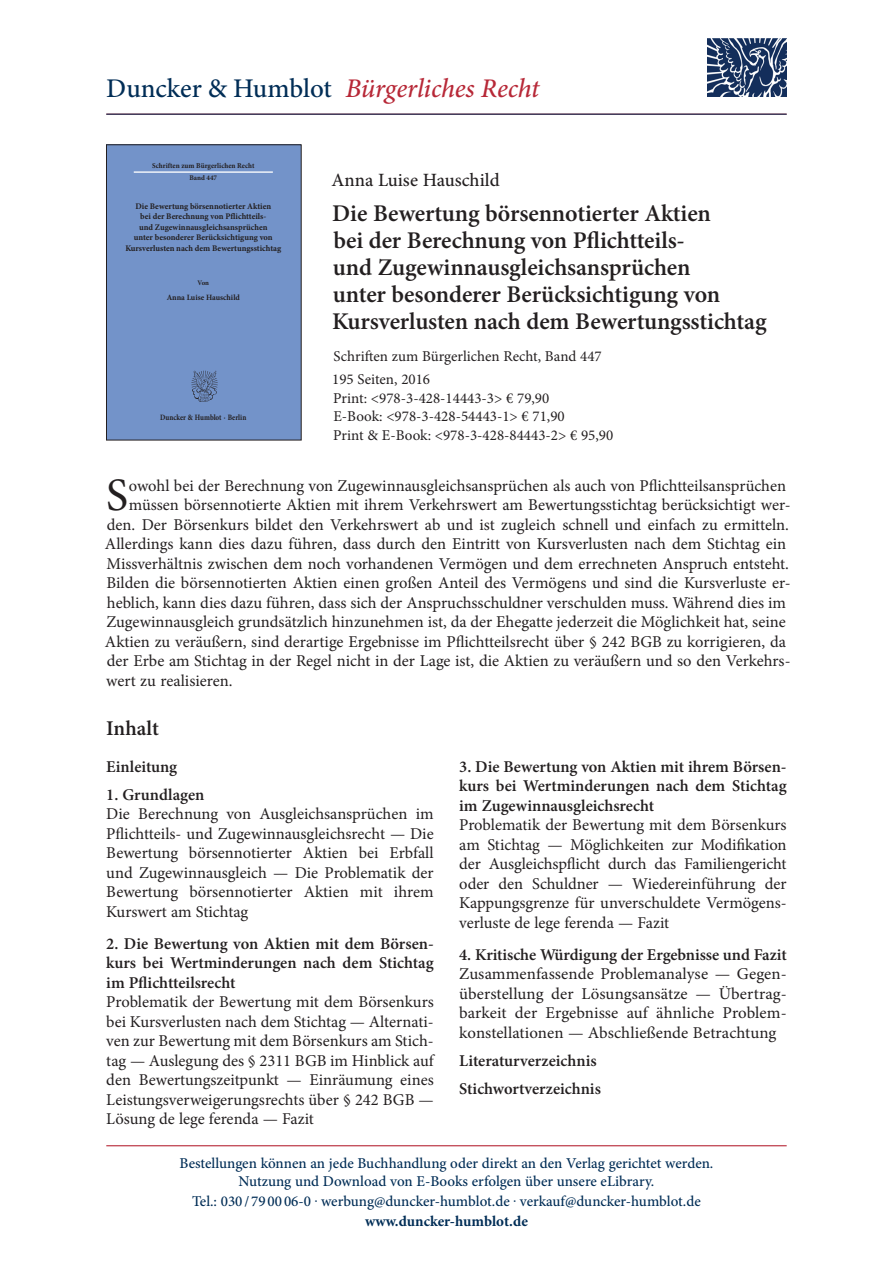
<style>
.page{position:relative;width:893px;height:1263px;background:#fff}
.page>*{position:absolute;margin:0;border:0;box-sizing:border-box;transform-origin:0 0}
.t1{font:46.5px "Minion Pro";color:#231f20}
.t2{font:italic 500 27px "Minion Pro";letter-spacing:-.005em;color:#b72837}
.t3{font:600 24px/27px "Minion Pro";letter-spacing:-.005em;color:#231f20}
.t4{font:600 21px "Minion Pro";color:#231f20}
.t5{font:500 18.75px "Minion Pro";color:#231f20}
.t6{font:16.5px/19.5px "Minion Pro";color:#231f20;text-align:justify}
.t7{font:600 16.5px/19.5px "Minion Pro";letter-spacing:-.005em;color:#231f20;text-align:justify}
.t8{font:500 15px/18px "Minion Pro";color:#002d56;text-align:center}
.t9{font:15px/18.8px "Minion Pro";color:#231f20}
.t10{font:700 15px "Minion Pro";color:#002d56}
.t11{font:700 8.55px/10.5px "Minion Pro";color:#231f20;text-align:center}
.t12{font:700 8.1px "Minion Pro";color:#231f20;scale:.86 1}
.t13{font:700 8.1px "Minion Pro";color:#231f20}
.t14{font:700 7.35px "Minion Pro";letter-spacing:.005em;color:#231f20;scale:.96 1}
.t15{font:700 7.2px "Minion Pro";color:#231f20}
.t16{font:700 6.9px "Minion Pro";color:#231f20}
.s1{font-style:normal;color:#002d56}
</style>
<div class="page">
<hr style="left:106px;top:1145px;width:681px;height:1px;background:#b72837">
<div style="left:106px;top:145px;width:195px;height:295px;background:#7393c9"></div>
<hr style="left:134px;top:171px;width:139px;height:2px;background:#fff">
<img style="left:191px;top:370px;width:27px;height:32px">
<div style="left:106px;top:145px;width:195px;height:295px;border:1px solid #231f20"></div>
<img style="left:707px;top:38px;width:79px;height:59px">
<hr style="left:106px;top:114px;width:681px;height:1px;background:#002d56">
<h2 class="t2" style="left:106px;top:70px;width:435px"><span class="s1">Duncker &amp; Humblot</span> Bürgerliches Recht</h2>
<p class="t14" style="left:152px;top:161px;width:108px">Schriften zum Bürgerlichen Recht</p>
<p class="t15" style="left:189px;top:173px;width:29px">Band 447</p>
<p class="t11" style="left:125px;top:200px;width:157px">Die Bewertung börsennotierter Aktien<br>bei der Berechnung von Pflichtteils-<br>und Zugewinnausgleichsansprüchen<br>unter besonderer Berücksichtigung von Kursverlusten nach dem Bewertungsstichtag</p>
<p class="t16" style="left:198px;top:278px;width:13px">Von</p>
<p class="t13" style="left:167px;top:292px;width:75px">Anna Luise Hauschild</p>
<p class="t12" style="left:160px;top:411px;width:102px">Duncker &amp; Humblot · Berlin</p>
<p class="t5" style="left:332px;top:167px;width:170px">Anna Luise Hauschild</p>
<h3 class="t3" style="left:332px;top:200px;width:436px">Die Bewertung börsennotierter Aktien<br>bei der Berechnung von Pflichtteils-<br>und Zugewinnausgleichsansprüchen<br>unter besonderer Berücksichtigung von Kursverlusten nach dem Bewertungsstichtag</h3>
<p class="t9" style="left:332px;top:345px;width:271px;line-height:23px">Schriften zum Bürgerlichen Recht, Band 447<br>195 Seiten, 2016</p>
<p class="t9" style="left:333px;top:389px;width:282px">Print: &lt;978-3-428-14443-3&gt; € 79,90<br>E-Book: &lt;978-3-428-54443-1&gt; € 71,90<br>Print &amp; E-Book: &lt;978-3-428-84443-2&gt; € 95,90</p>
<h1 class="t1" style="left:106px;top:464px;width:24px">S</h1>
<p class="t6" style="left:129px;top:476px;width:659px">owohl bei der Berechnung von Zugewinnausgleichsansprüchen als auch von Pflichtteilsansprüchen</p>
<p class="t6" style="left:129px;top:495px;width:663px">müssen börsennotierte Aktien mit ihrem Verkehrswert am Bewertungsstichtag berücksichtigt wer-</p>
<p class="t6" style="left:107px;top:515px;width:684px">den. Der Börsenkurs bildet den Verkehrswert ab und ist zugleich schnell und einfach zu ermitteln.</p>
<p class="t6" style="left:105px;top:534px;width:683px">Allerdings kann dies dazu führen, dass durch den Eintritt von Kursverlusten nach dem Stichtag ein</p>
<p class="t6" style="left:106px;top:554px;width:684px">Missverhältnis zwischen dem noch vorhandenen Vermögen und dem errechneten Anspruch entsteht.</p>
<p class="t6" style="left:106px;top:573px;width:686px">Bilden die börsennotierten Aktien einen großen Anteil des Vermögens und sind die Kursverluste er-</p>
<p class="t6" style="left:107px;top:593px;width:680px">heblich, kann dies dazu führen, dass sich der Anspruchsschuldner verschulden muss. Während dies im</p>
<p class="t6" style="left:106px;top:612px;width:681px">Zugewinnausgleich grundsätzlich hinzunehmen ist, da der Ehegatte jederzeit die Möglichkeit hat, seine</p>
<p class="t6" style="left:105px;top:632px;width:683px">Aktien zu veräußern, sind derartige Ergebnisse im Pflichtteilsrecht über § 242 BGB zu korrigieren, da</p>
<p class="t6" style="left:107px;top:651px;width:685px">der Erbe am Stichtag in der Regel nicht in der Lage ist, die Aktien zu veräußern und so den Verkehrs-</p>
<p class="t6" style="left:106px;top:671px;width:128px">wert zu realisieren.</p>
<p class="t4" style="left:106px;top:714px;width:54px">Inhalt</p>
<p class="t7" style="left:106px;top:756px;width:72px">Einleitung</p>
<p class="t7" style="left:106px;top:784px;width:100px">1. Grundlagen</p>
<p class="t6" style="left:106px;top:804px;width:329px">Die Berechnung von Ausgleichsansprüchen im Pflichtteils- und Zugewinnausgleichsrecht — Die Bewertung börsennotierter Aktien bei Erbfall und Zugewinnausgleich — Die Problematik der Bewertung börsennotierter Aktien mit ihrem Kurswert am Stichtag</p>
<p class="t7" style="left:106px;top:934px;width:329px">2. Die Bewertung von Aktien mit dem Börsen&shy;kurs bei Wertminderungen nach dem Stichtag im Pflichtteilsrecht</p>
<p class="t6" style="left:106px;top:992px;width:329px">Problematik der Bewertung mit dem Börsenkurs bei Kursverlusten nach dem Stichtag — Alternati&shy;ven zur Bewertung mit dem Börsenkurs am Stich&shy;tag — Auslegung des § 2311 BGB im Hinblick auf den Bewertungszeitpunkt — Einräumung eines Leistungsverweigerungsrechts über § 242 BGB — Lösung de lege ferenda — Fazit</p>
<p class="t7" style="left:459px;top:756px;width:329px">3. Die Bewertung von Aktien mit ihrem Börsen&shy;kurs bei Wertminderungen nach dem Stichtag im Zugewinnausgleichsrecht</p>
<p class="t6" style="left:459px;top:815px;width:329px">Problematik der Bewertung mit dem Börsenkurs am Stichtag — Möglichkeiten zur Modifikation der Ausgleichspflicht durch das Familiengericht oder den Schuldner — Wiedereinführung der Kappungsgrenze für unverschuldete Vermögens&shy;verluste de lege ferenda — Fazit</p>
<p class="t7" style="left:459px;top:945px;width:329px">4. Kritische Würdigung der Ergebnisse und Fazit</p>
<p class="t6" style="left:459px;top:964px;width:329px">Zusammenfassende Problemanalyse — Gegen&shy;überstellung der Lösungsansätze — Übertrag&shy;barkeit der Ergebnisse auf ähnliche Problem&shy;konstellationen — Abschließende Betrachtung</p>
<p class="t7" style="left:459px;top:1046px;width:143px;line-height:28px">Literaturverzeichnis<br>Stichwortverzeichnis</p>
<p class="t8" style="left:179px;top:1154px;width:535px">Bestellungen können an jede Buchhandlung oder direkt an den Verlag gerichtet werden.<br>Nutzung und Download von E-Books erfolgen über unsere eLibrary.</p>
<p class="t8" style="left:192px;top:1192px;width:510px">Tel.: 030 / 79 00 06-0 . werbung@duncker-humblot.de . verkauf@duncker-humblot.de</p>
<p class="t10" style="left:365px;top:1210px;width:164px">www.duncker-humblot.de</p>
</div>
